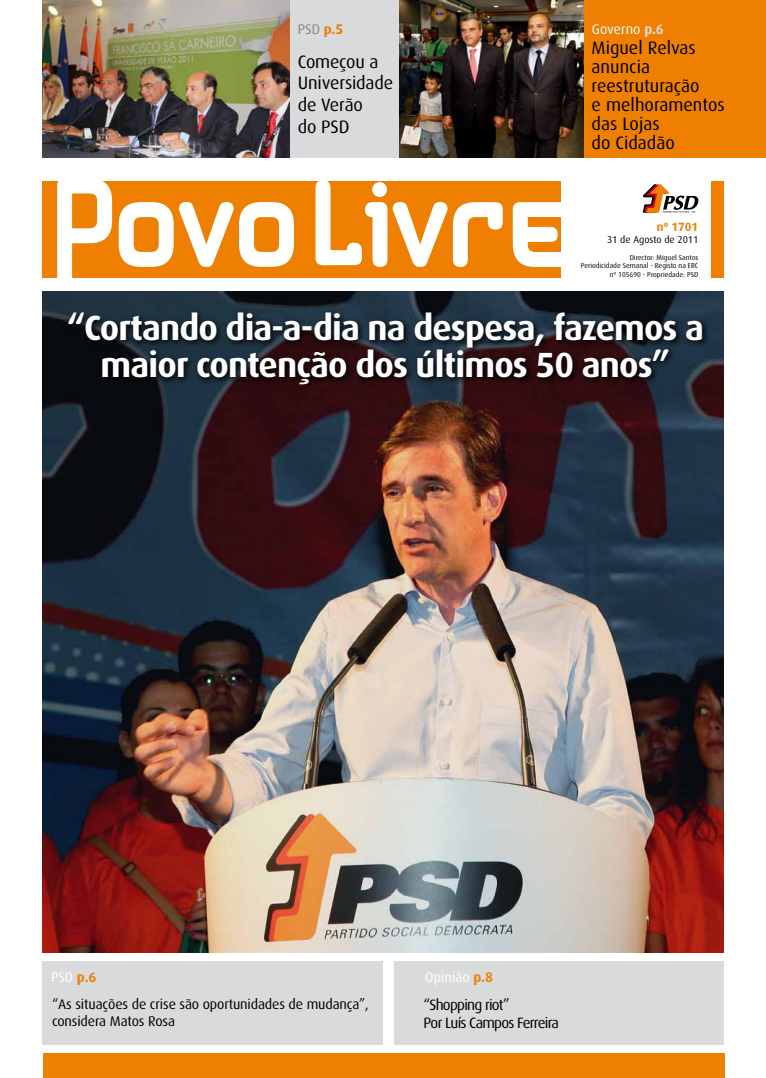
<style>
.page{position:relative;width:766px;height:1078px;background:#fff}
.page>*{position:absolute;margin:0;border:0;box-sizing:border-box;transform-origin:0 0}
.t1{font:700 35px/37px "Dax";letter-spacing:-.025em;color:#fff;text-align:center}
.t2{font:18px/19px "Dax";color:#000}
.t3{font:15px/18px "Dax";letter-spacing:-.05em;color:#000}
.t4{font:14px/16.8px "Dax";letter-spacing:-.01em;color:#000}
.t5{font:14px "Dax";color:#fff}
.t6{font:14px "Dax";color:#87888a}
.t7{font:700 11.9px "Dax";color:#ee7f00}
.t8{font:9.9px "Dax";color:#000}
.t9{font:7.1px/8.6px "Dax";color:#000;text-align:right}
.s1{font-weight:700;color:#ee7f00}
.s2{font-weight:700;color:#d9dadb}
</style>
<div class="page">
<div style="left:43px;top:961px;width:340px;height:83px;background:#d9dadb"></div>
<div style="left:393px;top:961px;width:330px;height:83px;background:#d9dadb"></div>
<div style="left:289px;top:0;width:434px;height:158px;background:#d9dadb"></div>
<img style="left:43px;top:292px;width:680px;height:660px">
<div style="left:581px;top:0;width:184px;height:158px;background:#ee7f00"></div>
<div style="left:43px;top:182px;width:518px;height:96px;background:#ee7f00"></div>
<div style="left:711px;top:182px;width:12px;height:96px;background:#ee7f00"></div>
<svg style="left:642px;top:184px;width:56px;height:29px"></svg>
<svg style="left:57px;top:181px;width:504px;height:97px"></svg>
<svg style="left:316px;top:242px;width:46px;height:23px"></svg>
<svg style="left:64px;top:308px;width:645px;height:84px;background:#1b1b23"></svg>
<div style="left:43px;top:1052px;width:681px;height:25px;background:#ee7f00"></div>
<img style="left:42px;top:0;width:248px;height:158px">
<img style="left:399px;top:0;width:184px;height:158px">
<p class="t6" style="left:298px;top:21px;width:47px">PSD <span class="s1">p.5</span></p>
<p class="t2" style="left:298px;top:51px;width:97px;line-height:21.6px">Começou a<br>Universidade de Verão<br>do PSD</p>
<p class="t5" style="left:591px;top:21px;width:73px">Governo <span class="s2">p.6</span></p>
<p class="t2" style="left:591px;top:39px;width:135px">Miguel Relvas anuncia reestruturação<br>e melhoramentos das Lojas<br>do Cidadão</p>
<p class="t7" style="left:656px;top:220px;width:43px">nº 1701</p>
<p class="t8" style="left:607px;top:234px;width:93px">31 de Agosto de 2011</p>
<p class="t9" style="left:580px;top:253px;width:119px">Director: Miguel Santos<br>Periodicidade Semanal - Registo na ERC nº 105690 - Propriedade: PSD</p>
<h1 class="t1" style="left:67px;top:310px;width:638px">“Cortando dia-a-dia na despesa, fazemos a maior contenção dos últimos 50 anos”</h1>
<p class="t5" style="left:51px;top:968px;width:47px">PSD <span class="s1">p.6</span></p>
<p class="t4" style="left:52px;top:995px;width:318px">“As situações de crise são oportunidades de mudança”, considera Matos Rosa</p>
<p class="t5" style="left:425px;top:969px;width:69px">Opinião <span class="s1">p.8</span></p>
<p class="t3" style="left:423px;top:996px;width:137px">“Shopping riot”<br>Por Luís Campos Ferreira</p>
</div>
